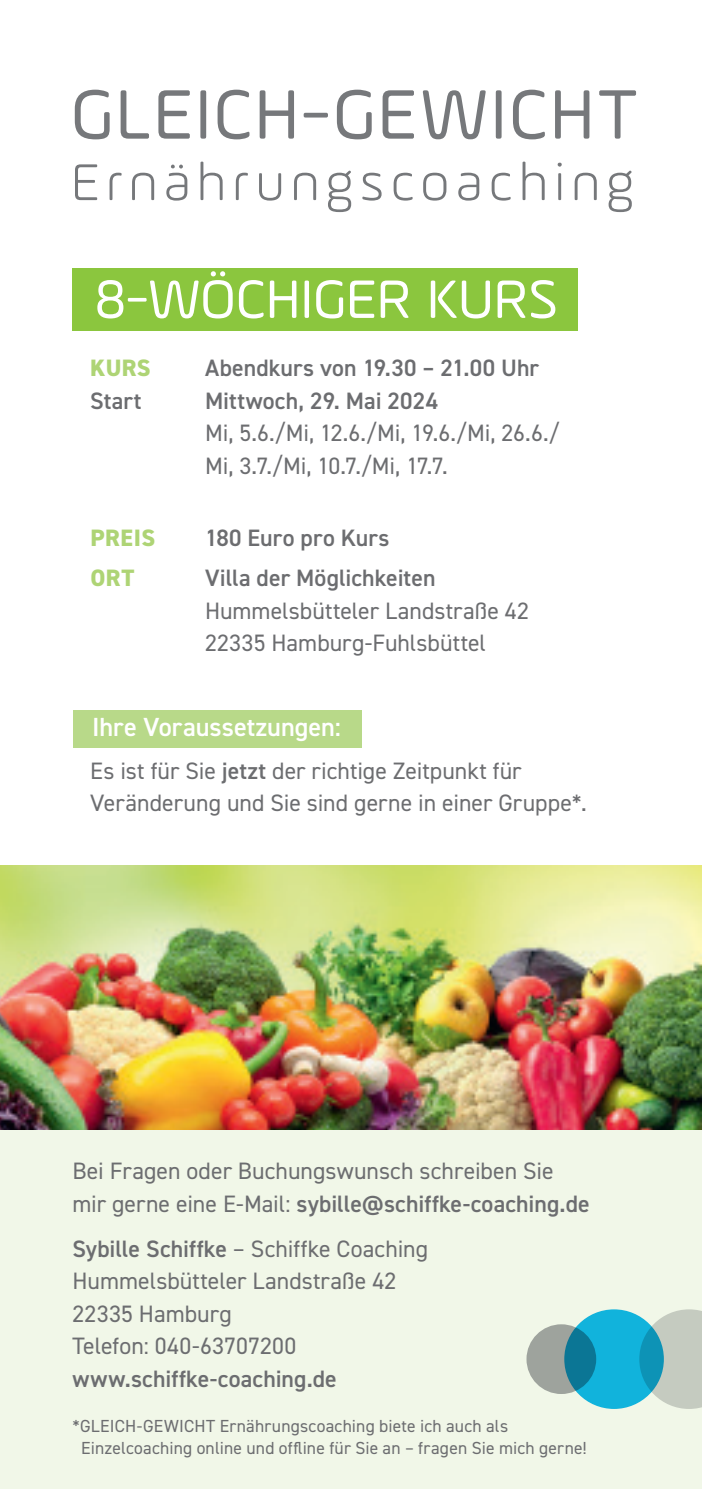
<style>
.page{position:relative;width:702px;height:1489px;background:#fff}
.page>*{position:absolute;margin:0;border:0;box-sizing:border-box;transform-origin:0 0}
.t1{font:74.25px "Ample Soft";letter-spacing:.02em;color:#76787b}
.t2{font:57.5px "Ample Soft";letter-spacing:-.005em;color:#fff}
.t3{font:300 55px "Ample Soft";letter-spacing:.115em;color:#76787b}
.t4{font:600 26.25px "DIN2014";color:#fff}
.t5{font:23.75px/32.5px "DIN2014";color:#6c6d70}
.t6{font:600 23.75px "DIN2014";letter-spacing:.005em;color:#6c6d70}
.t7{font:800 23.75px "DIN2014";letter-spacing:.025em;color:#aed475}
.t8{font:17.5px/22.5px "DIN2014";letter-spacing:.01em;color:#6c6d70}
.s1{font-weight:600}
</style>
<div class="page">
<div style="left:0;top:1127px;width:702px;height:361px;background:#f1f7e8"></div>
<div style="left:526px;top:1324px;width:70px;height:69px;background:#9ea39d;border-radius:50%"></div>
<svg style="left:564px;top:1309px;width:99px;height:99px;background:#11a5cb"></svg>
<svg style="left:639px;top:1309px;width:63px;height:99px;background:#9dc4c4"></svg>
<div style="left:73px;top:269px;width:505px;height:62px;background:#8bc63e"></div>
<div style="left:73px;top:710px;width:288px;height:37px;background:#b8d989"></div>
<img style="left:0;top:865px;width:702px;height:264px">
<h1 class="t1" style="left:71px;top:70px;width:569px">GLEICH-GEWICHT</h1>
<h3 class="t3" style="left:71px;top:150px;width:564px">Ernährungscoaching</h3>
<h2 class="t2" style="left:95px;top:265px;width:465px">8-WÖCHIGER KURS</h2>
<p class="t7" style="left:90px;top:352px;width:62px">KURS</p>
<p class="t6" style="left:205px;top:352px;width:335px">Abendkurs von 19.30 – 21.00 Uhr</p>
<p class="t6" style="left:90px;top:385px;width:53px">Start</p>
<p class="t6" style="left:205px;top:385px;width:235px">Mittwoch, 29. Mai 2024</p>
<p class="t5" style="left:205px;top:416px;width:356px">Mi, 5.6./Mi, 12.6./Mi, 19.6./Mi, 26.6./<br>Mi, 3.7./Mi, 10.7./Mi, 17.7.</p>
<p class="t7" style="left:90px;top:522px;width:66px">PREIS</p>
<p class="t6" style="left:205px;top:522px;width:186px">180 Euro pro Kurs</p>
<p class="t7" style="left:90px;top:562px;width:46px">ORT</p>
<p class="t6" style="left:205px;top:562px;width:232px">Villa der Möglichkeiten</p>
<p class="t5" style="left:205px;top:594px;width:325px">Hummelsbütteler Landstraße 42<br>22335 Hamburg-Fuhlsbüttel</p>
<p class="t4" style="left:92px;top:709px;width:250px">Ihre Voraussetzungen:</p>
<p class="t5" style="left:90px;top:754px;width:498px">Es ist für Sie <span class="s1">jetzt</span> der richtige Zeitpunkt für<br>Veränderung und Sie sind gerne in einer Gruppe*.</p>
<p class="t5" style="left:72px;top:1154px;width:519px">Bei Fragen oder Buchungswunsch schreiben Sie mir gerne eine E-Mail: <span class="s1">sybille@schiffke-coaching.de</span></p>
<p class="t5" style="left:72px;top:1231px;width:357px"><span class="s1">Sybille Schiffke</span> – Schiffke Coaching<br>Hummelsbütteler Landstraße 42<br>22335 Hamburg<br>Telefon: 040-63707200</p>
<p class="t6" style="left:72px;top:1362px;width:266px">www.schiffke-coaching.de</p>
<p class="t8" style="left:81px;top:1413px;width:507px;text-indent:-9px">*GLEICH-GEWICHT Ernährungscoaching biete ich auch als<br>Einzelcoaching online und offline für Sie an – fragen Sie mich gerne!</p>
</div>
